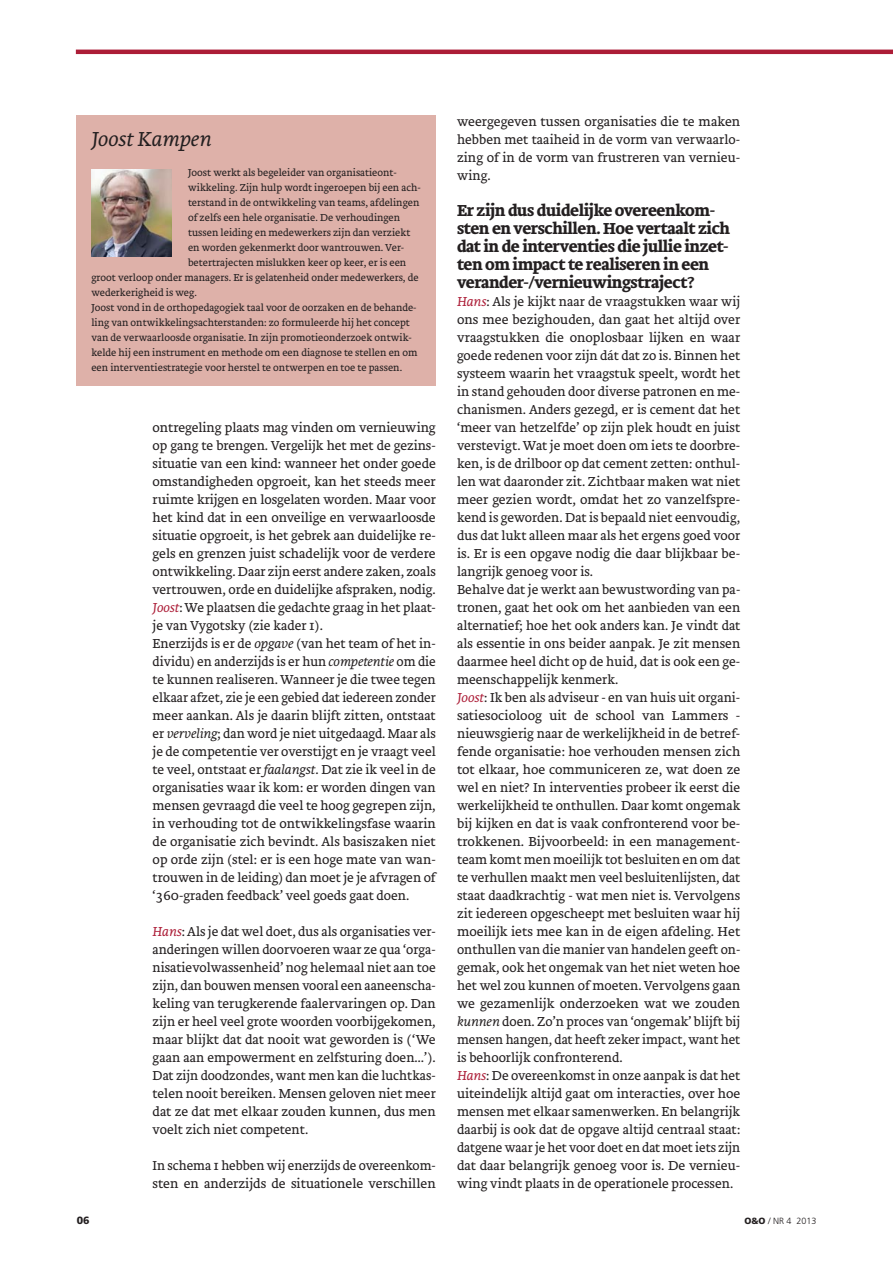
<style>
.page{position:relative;width:893px;height:1263px;background:#fff}
.page>*{position:absolute;margin:0;border:0;box-sizing:border-box;transform-origin:0 0}
.t1{font:italic 300 21px "Brioni Text Std";color:#231f20}
.t2{font:700 16.5px/18px "Brioni Text Std";letter-spacing:-.025em;color:#231f20}
.t3{font:300 13.5px/18px "Brioni Text Std";color:#231f20}
.t4{font:300 10.5px "Brioni Text Std";color:#231f20}
.t5{font:900 10.5px "Frutiger LT Std";color:#231f20}
.t6{font:300 9px "Frutiger LT Std";color:#231f20}
.s1{font-style:italic;color:#ac1d37}
.s2{font-style:italic}
.s3{font-weight:900}
</style>
<div class="page">
<hr style="left:76px;top:50px;width:816px;height:4px;background:#ac1d37">
<div style="left:76px;top:115px;width:360px;height:271px;background:#deb1a9"></div>
<img style="left:91px;top:169px;width:80px;height:87px">
<h1 class="t1" style="left:91px;top:126px;width:122px">Joost Kampen</h1>
<p class="t4" style="left:188px;top:166px;width:210px">Joost werkt als begeleider van organisatieont-</p>
<p class="t4" style="left:188px;top:181px;width:234px">wikkeling. Zijn hulp wordt ingeroepen bij een ach-</p>
<p class="t4" style="left:188px;top:196px;width:233px">terstand in de ontwikkeling van teams, afdelingen</p>
<p class="t4" style="left:188px;top:211px;width:214px">of zelfs een hele organisatie. De verhoudingen</p>
<p class="t4" style="left:188px;top:226px;width:224px">tussen leiding en medewerkers zijn dan verziekt</p>
<p class="t4" style="left:188px;top:241px;width:218px">en worden gekenmerkt door wantrouwen. Ver-</p>
<p class="t4" style="left:188px;top:256px;width:220px">betertrajecten mislukken keer op keer, er is een</p>
<p class="t4" style="left:91px;top:271px;width:329px">groot verloop onder managers. Er is gelatenheid onder medewerkers, de</p>
<p class="t4" style="left:91px;top:286px;width:107px">wederkerigheid is weg.</p>
<p class="t4" style="left:91px;top:301px;width:327px">Joost vond in de orthopedagogiek taal voor de oorzaken en de behande-</p>
<p class="t4" style="left:91px;top:316px;width:320px">ling van ontwikkelingsachterstanden: zo formuleerde hij het concept</p>
<p class="t4" style="left:91px;top:331px;width:322px">van de verwaarloosde organisatie. In zijn promotieonderzoek ontwik-</p>
<p class="t4" style="left:91px;top:346px;width:328px">kelde hij een instrument en methode om een diagnose te stellen en om</p>
<p class="t4" style="left:91px;top:361px;width:312px">een interventiestrategie voor herstel te ontwerpen en toe te passen.</p>
<p class="t5" style="left:77px;top:1214px;width:14px">06</p>
<p class="t3" style="left:153px;top:419px;width:285px">ontregeling plaats mag vinden om vernieuwing op gang te brengen. Vergelijk het met de gezins&shy;situatie van een kind: wanneer het onder goede omstandigheden opgroeit, kan het steeds meer ruimte krijgen en losgelaten worden. Maar voor het kind dat in een onveilige en verwaarloosde situatie opgroeit, is het gebrek aan duidelijke re&shy;gels en grenzen juist schadelijk voor de verdere ontwikkeling. Daar zijn eerst andere zaken, zoals vertrouwen, orde en duidelijke afspraken, nodig.<br><span class="s1">Joost</span>: We plaatsen die gedachte graag in het plaat&shy;je van Vygotsky (zie kader 1).<br>Enerzijds is er de <span class="s2">opgave</span> (van het team of het in&shy;dividu) en anderzijds is er hun <span class="s2">competentie</span> om die te kunnen realiseren. Wanneer je die twee tegen elkaar afzet, zie je een gebied dat iedereen zonder meer aankan. Als je daarin blijft zitten, ontstaat er <span class="s2">verveling</span>; dan word je niet uitgedaagd. Maar als je de competentie ver overstijgt en je vraagt veel te veel, ontstaat er <span class="s2">faalangst</span>. Dat zie ik veel in de organisaties waar ik kom: er worden dingen van mensen gevraagd die veel te hoog gegrepen zijn, in verhouding tot de ontwikkelingsfase waarin de organisatie zich bevindt. Als basiszaken niet op orde zijn (stel: er is een hoge mate van wan&shy;trouwen in de leiding) dan moet je je afvragen of ‘360-graden feedback’ veel goeds gaat doen.</p>
<p class="t3" style="left:153px;top:923px;width:285px;text-align:justify"><span class="s1">Hans</span>: Als je dat wel doet, dus als organisaties ver&shy;anderingen willen doorvoeren waar ze qua ‘orga&shy;nisatievolwassenheid’ nog helemaal niet aan toe zijn, dan bouwen mensen vooral een aaneenscha&shy;keling van terugkerende faalervaringen op. Dan zijn er heel veel grote woorden voorbijgekomen, maar blijkt dat dat nooit wat geworden is (‘We gaan aan empowerment en zelfsturing doen…’).<br>Dat zijn doodzondes, want men kan die luchtkas&shy;telen nooit bereiken. Mensen geloven niet meer dat ze dat met elkaar zouden kunnen, dus men voelt zich niet competent.</p>
<p class="t3" style="left:153px;top:1157px;width:285px">In schema 1 hebben wij enerzijds de overeenkom&shy;sten en anderzijds de situationele verschillen</p>
<p class="t3" style="left:457px;top:113px;width:285px;text-align:justify">weergegeven tussen organisaties die te maken hebben met taaiheid in de vorm van verwaarlo&shy;zing of in de vorm van frustreren van vernieu&shy;wing.</p>
<p class="t2" style="left:457px;top:202px;width:274px">Er zijn dus duidelijke overeenkom&shy;sten en verschillen. Hoe vertaalt zich dat in de interventies die jullie inzet&shy;ten om impact te realiseren in een verander-/vernieuwingstraject?</p>
<p class="t3" style="left:457px;top:293px;width:285px"><span class="s1">Hans</span>: Als je kijkt naar de vraagstukken waar wij ons mee bezighouden, dan gaat het altijd over vraagstukken die onoplosbaar lijken en waar goede redenen voor zijn dát dat zo is. Binnen het systeem waarin het vraagstuk speelt, wordt het in stand gehouden door diverse patronen en me&shy;chanismen. Anders gezegd, er is cement dat het ‘meer van hetzelfde’ op zijn plek houdt en juist verstevigt. Wat je moet doen om iets te doorbre&shy;ken, is de drilboor op dat cement zetten: onthul&shy;len wat daaronder zit. Zichtbaar maken wat niet meer gezien wordt, omdat het zo vanzelfspre&shy;kend is geworden. Dat is bepaald niet eenvoudig, dus dat lukt alleen maar als het ergens goed voor is. Er is een opgave nodig die daar blijkbaar be&shy;langrijk genoeg voor is.<br>Behalve dat je werkt aan bewustwording van pa&shy;tronen, gaat het ook om het aanbieden van een alternatief; hoe het ook anders kan. Je vindt dat als essentie in ons beider aanpak. Je zit mensen daarmee heel dicht op de huid, dat is ook een ge&shy;meenschappelijk kenmerk.<br><span class="s1">Joost</span>: Ik ben als adviseur - en van huis uit organi&shy;satiesocioloog uit de school van Lammers - nieuwsgierig naar de werkelijkheid in de betref&shy;fende organisatie: hoe verhouden mensen zich tot elkaar, hoe communiceren ze, wat doen ze wel en niet? In interventies probeer ik eerst die werkelijkheid te onthullen. Daar komt ongemak bij kijken en dat is vaak confronterend voor be&shy;trokkenen. Bijvoorbeeld: in een management&shy;team komt men moeilijk tot besluiten en om dat te verhullen maakt men veel besluitenlijsten, dat staat daadkrachtig - wat men niet is. Vervolgens zit iedereen opgescheept met besluiten waar hij moeilijk iets mee kan in de eigen afdeling. Het onthullen van die manier van handelen geeft on&shy;gemak, ook het ongemak van het niet weten hoe het wel zou kunnen of moeten. Vervolgens gaan we gezamenlijk onderzoeken wat we zouden <span class="s2">kunnen</span> doen. Zo’n proces van ‘ongemak’ blijft bij mensen hangen, dat heeft zeker impact, want het is behoorlijk confronterend.<br><span class="s1">Hans</span>: De overeenkomst in onze aanpak is dat het uiteindelijk altijd gaat om interacties, over hoe mensen met elkaar samenwerken. En belangrijk daarbij is ook dat de opgave altijd centraal staat: datgene waar je het voor doet en dat moet iets zijn dat daar belangrijk genoeg voor is. De vernieu&shy;wing vindt plaats in de operationele processen.</p>
<p class="t6" style="left:744px;top:1216px;width:74px"><span class="s3">O&amp;O</span> / NR 4 2013</p>
</div>
